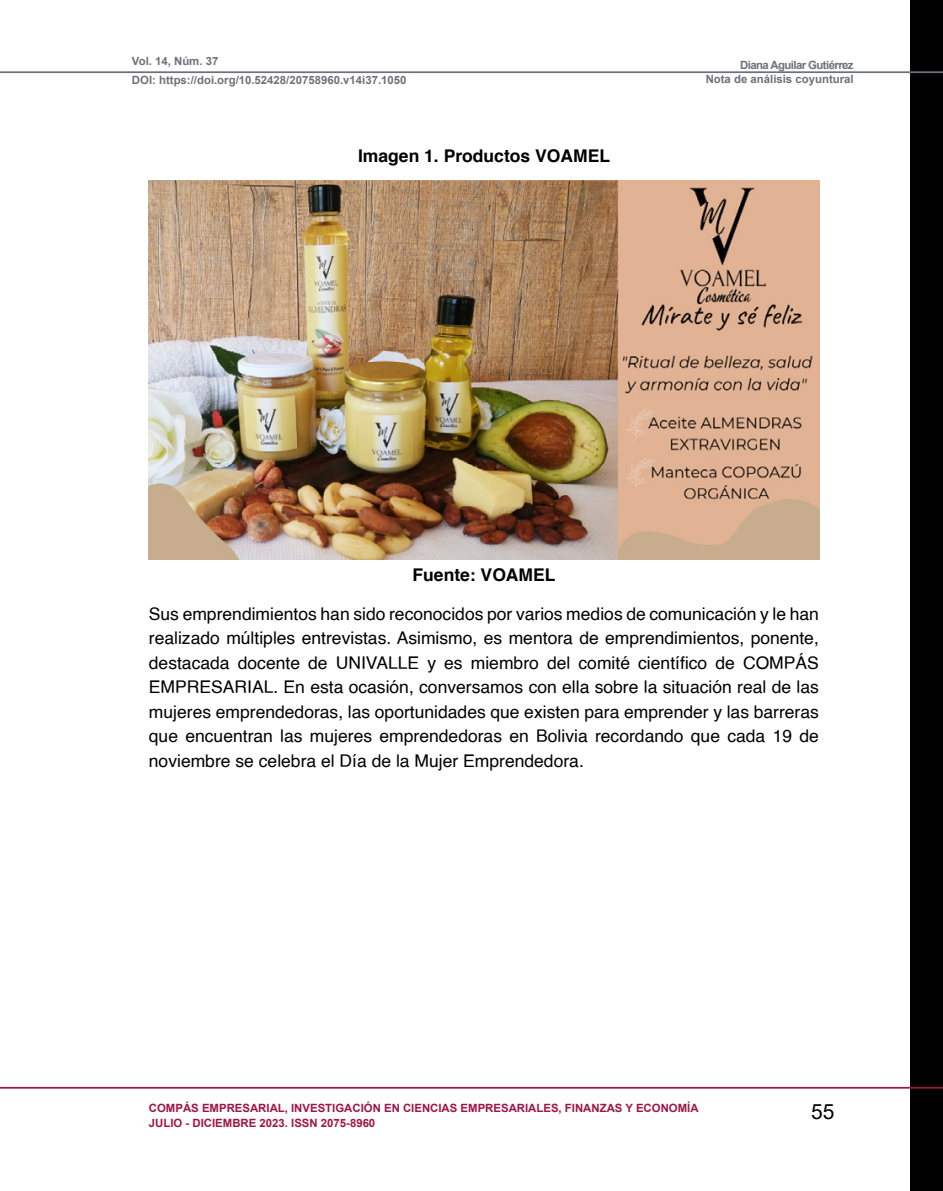
<style>
.page{position:relative;width:943px;height:1191px;background:#fff}
.page>*{position:absolute;margin:0;border:0;box-sizing:border-box;transform-origin:0 0}
.t1{font:21px "Arial";color:#000}
.t2{font:17.5px/24.5px "Helvetica";color:#000;text-align:justify}
.t3{font:700 17.5px "Helvetica";color:#000}
.t4{font:700 11.38px/19.2px "Arial";color:#6e717a}
.t5{font:700 11.38px/15.8px "Arial";color:#a01545}
</style>
<div class="page">
<div style="left:910px;top:0;width:33px;height:1191px;background:#000"></div>
<hr style="left:0;top:1086px;width:943px;height:2px;background:#a01545">
<hr style="left:0;top:71px;width:943px;height:2px;background:#6e717a">
<img style="left:149px;top:180px;width:670px;height:379px">
<p class="t4" style="left:132px;top:51px;width:276px">Vol. 14, Núm. 37<br>DOI: https://doi.org/10.52428/20758960.v14i37.1050</p>
<p class="t4" style="left:705px;top:58px;width:149px;line-height:14px;text-align:right">Diana Aguilar Gutiérrez<br>Nota de análisis coyuntural</p>
<p class="t3" style="left:358px;top:142px;width:253px">Imagen 1. Productos VOAMEL</p>
<p class="t3" style="left:412px;top:561px;width:144px">Fuente: VOAMEL</p>
<p class="t2" style="left:149px;top:602px;width:671px">Sus emprendimientos han sido reconocidos por varios medios de comunicación y le han realizado múltiples entrevistas. Asimismo, es mentora de emprendimientos, ponente, destacada docente de UNIVALLE y es miembro del comité científico de COMPÁS EMPRESARIAL. En esta ocasión, conversamos con ella sobre la situación real de las mujeres emprendedoras, las oportunidades que existen para emprender y las barreras que encuentran las mujeres emprendedoras en Bolivia recordando que cada 19 de noviembre se celebra el Día de la Mujer Emprendedora.</p>
<p class="t5" style="left:149px;top:1100px;width:551px">COMPÁS EMPRESARIAL, INVESTIGACIÓN EN CIENCIAS EMPRESARIALES, FINANZAS Y ECONOMÍA<br>JULIO - DICIEMBRE 2023. ISSN 2075-8960</p>
<p class="t1" style="left:811px;top:1096px;width:25px">55</p>
</div>
